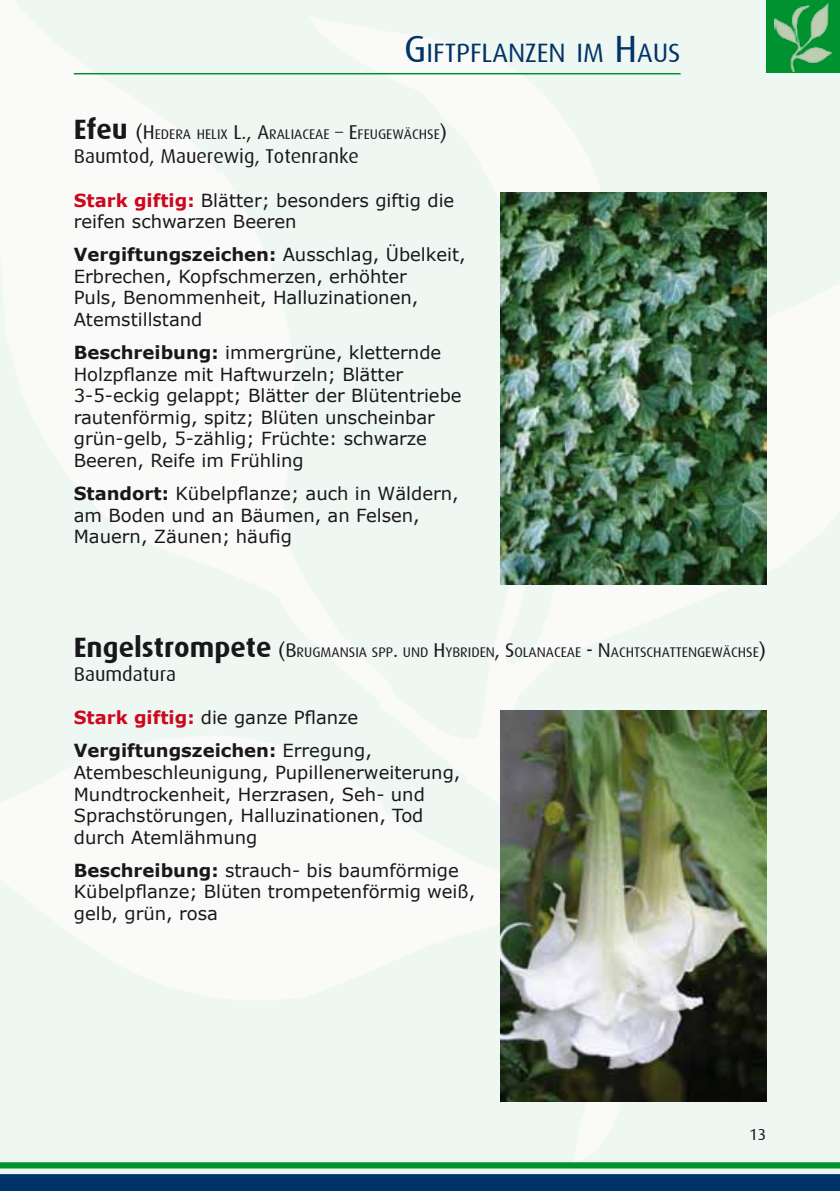
<style>
.page{position:relative;width:840px;height:1191px;background:#fff}
.page>*{position:absolute;margin:0;border:0;box-sizing:border-box;transform-origin:0 0}
.t1{font:26.6px "Dax";color:#003468}
.t2{font:20px "Dax";color:#1a171c}
.t3{font:18px/21.6px "Verdana";color:#1a171c}
.t4{font:16px "Dax";color:#1a171c}
.t5{font:14px "Dax";color:#1a171c}
.s1{font-size:38px}
.s2{font-family:"D Abold";font-size:28px}
.s3{font-size:20px}
.s4{font-weight:700;color:#cd071e}
.s5{font-weight:700}
</style>
<div class="page">
<div style="left:0;top:1174px;width:839px;height:17px;background:#003468"></div>
<div style="left:0;top:0;width:839px;height:1174px;background:#eef7f1"></div>
<img style="left:773px;top:3px;width:58px;height:68px">
<img style="left:500px;top:710px;width:265px;height:391px">
<img style="left:500px;top:193px;width:265px;height:391px">
<hr style="left:74px;top:73px;width:606px;height:1px;background:#00922e">
<h1 class="t1" style="left:404px;top:38px;width:278px"><span class="s1">G</span>IFTPFLANZEN IM <span class="s1">H</span>AUS</h1>
<p class="t5" style="left:74px;top:126px;width:374px"><span class="s2">Efeu</span> <span class="s3">(H</span> EDERA HELIX <span class="s3">L., A</span>RALIACEAE <span class="s3">– E</span> FEUGEWÄCHSE<span class="s3">)</span></p>
<p class="t2" style="left:74px;top:145px;width:286px">Baumtod, Mauerewig, Totenranke</p>
<p class="t3" style="left:74px;top:189px;width:382px"><span class="s4">Stark giftig:</span> Blätter; besonders giftig die reifen schwarzen Beeren</p>
<p class="t3" style="left:74px;top:243px;width:393px"><span class="s5">Vergiftungszeichen:</span> Ausschlag, Übelkeit, Erbrechen, Kopfschmerzen, erhöhter<br>Puls, Benommenheit, Halluzinationen, Atemstillstand</p>
<p class="t3" style="left:74px;top:341px;width:389px"><span class="s5">Beschreibung:</span> immergrüne, kletternde Holzpflanze mit Haftwurzeln; Blätter 3-5-eckig gelappt; Blätter der Blütentriebe rautenförmig, spitz; Blüten unscheinbar grün-gelb, 5-zählig; Früchte: schwarze Beeren, Reife im Frühling</p>
<p class="t3" style="left:74px;top:482px;width:386px"><span class="s5">Standort:</span> Kübelpflanze; auch in Wäldern, am Boden und an Bäumen, an Felsen,<br>Mauern, Zäunen; häufig</p>
<p class="t5" style="left:74px;top:644px;width:693px"><span class="s2">Engelstrompete</span> <span class="s3">(B</span> RUGMANSIA SPP<span class="s3">.</span> UND <span class="s3">H</span>YBRIDEN<span class="s3">, S</span>OLANACEAE <span class="s3">- N</span>ACHTSCHATTENGEWÄCHSE<span class="s3">)</span></p>
<p class="t2" style="left:74px;top:663px;width:104px">Baumdatura</p>
<p class="t3" style="left:74px;top:701px;width:299px;line-height:33px"><span class="s4">Stark giftig:</span> die ganze Pflanze<br><span class="s5">Vergiftungszeichen:</span> Erregung,</p>
<p class="t3" style="left:74px;top:761px;width:388px">Atembeschleunigung, Pupillenerweiterung, Mundtrockenheit, Herzrasen, Seh- und Sprachstörungen, Halluzinationen, Tod durch Atemlähmung</p>
<p class="t3" style="left:74px;top:859px;width:403px"><span class="s5">Beschreibung:</span> strauch- bis baumförmige<br>Kübelpflanze; Blüten trompetenförmig weiß, gelb, grün, rosa</p>
<p class="t4" style="left:748px;top:1125px;width:18px">13</p>
</div>
